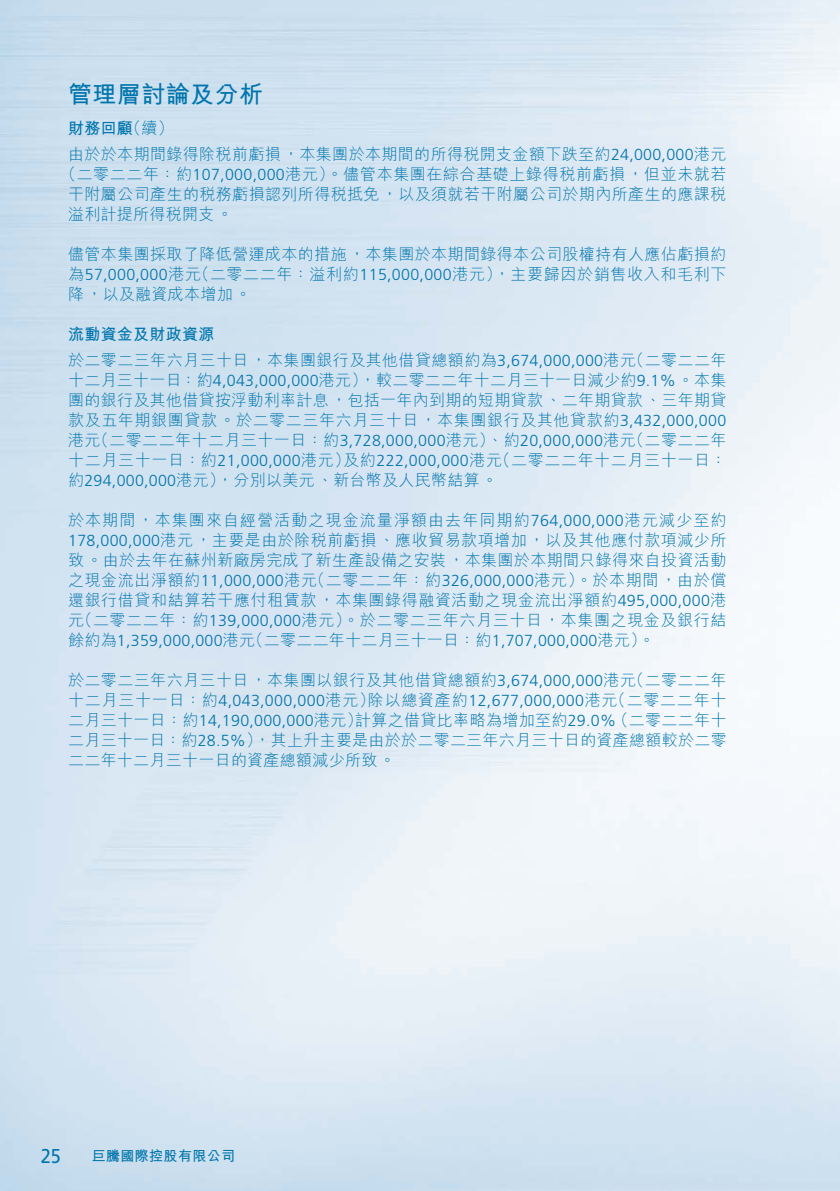
<style>
.page{position:relative;width:840px;height:1191px;background:#fff}
.page>*{position:absolute;margin:0;border:0;box-sizing:border-box;transform-origin:0 0}
.t1{font:700 24px "M Hei HK";letter-spacing:.015em;color:#0075ad}
.t2{font:20px "Frutiger LT Std";color:#0075ad;scale:.9 1}
.t3{font:300 16px/20px "M Hei HK";letter-spacing:.025em;color:#0075ad}
.t4{font:300 16px "Frutiger LT Std";letter-spacing:.02em;color:#0075ad}
.t5{font:700 16px "M Hei HK";letter-spacing:.015em;color:#0075ad}
.t6{font:700 14px "M Hei HK";letter-spacing:.025em;color:#0075ad}
.s1{font-weight:700}
.s2{font-family:"Frutiger LT Std"}
.s3{font-family:"M Hei HK"}
</style>
<div class="page">
<h1 class="t1" style="left:68px;top:77px;width:196px">管理層討論及分析</h1>
<p class="t3" style="left:125px;top:118px;width:50px">（續(</p>
<p class="t3" style="left:68px;top:115px;width:659px;line-height:25.6px"><span class="s1">財務回顧<br></span>由於於本期間錄得除稅前虧損，本集團於本期間的所得稅開支金額下跌至約<span class="s2">24,000,000</span>港元</p>
<p class="t3" style="left:68px;top:164px;width:659px;text-align:justify;text-indent:-8px">（二零二二年：約<span class="s2">107,000,000</span>港元）。儘管本集團在綜合基礎上錄得稅前虧損，但並未就若干附屬公司產生的稅務虧損認列所得稅抵免，以及須就若干附屬公司於期內所產生的應課稅溢利計提所得稅開支。</p>
<p class="t3" style="left:68px;top:244px;width:659px;text-align:right">儘管本集團採取了降低營運成本的措施，本集團於本期間錄得本公司股權持有人應佔虧損約（二零二二年：溢利約<span class="s2">115,000,000</span>港元，）主要歸因於銷售收入和毛利下</p>
<p class="t4" style="left:68px;top:265px;width:134px"><span class="s3">為</span>57,000,000<span class="s3">港元</span></p>
<p class="t3" style="left:68px;top:284px;width:184px">降，以及融資成本增加。</p>
<p class="t5" style="left:68px;top:323px;width:148px">流動資金及財政資源</p>
<p class="t3" style="left:68px;top:349px;width:569px">於二零二三年六月三十日，本集團銀行及其他借貸總額約為<span class="s2">3,674,000,000</span>港元</p>
<p class="t3" style="left:68px;top:369px;width:659px">十二月三十一日：約<span class="s2">4,043,000,000</span>港元，）較二零二二年十二月三十一日減少約<span class="s2">9.1%</span>。本集</p>
<p class="t3" style="left:68px;top:389px;width:659px">團的銀行及其他借貸按浮動利率計息，包括一年內到期的短期貸款、二年期貸款、三年期貸</p>
<p class="t3" style="left:68px;top:409px;width:659px">款及五年期銀團貸款。於二零二三年六月三十日，本集團銀行及其他貸款約<span class="s2">3,432,000,000</span></p>
<p class="t3" style="left:627px;top:429px;width:100px">（二零二二年</p>
<p class="t3" style="left:628px;top:349px;width:100px">（二零二二年</p>
<p class="t4" style="left:93px;top:431px;width:544px"><span class="s3">（二零二二年十二月三十一日：約</span>3,728,000,000<span class="s3">港元）、約</span>20,000,000<span class="s3">港元</span></p>
<p class="t3" style="left:68px;top:429px;width:34px">港元</p>
<p class="t3" style="left:68px;top:449px;width:431px">十二月三十一日：約<span class="s2">21,000,000</span>港元）<br>約<span class="s2">294,000,000</span>港元，）分別以美元、新台幣及人民幣結算。</p>
<p class="t3" style="left:68px;top:509px;width:659px;text-align:right">於本期間，本集團來自經營活動之現金流量淨額由去年同期約<span class="s2">764,000,000</span>港元減少至約<span class="s2">178,000,000</span>港元，主要是由於除稅前虧損、應收貿易款項增加，以及其他應付款項減少所致。由於去年在蘇州新廠房完成了新生產設備之安裝，本集團於本期間只錄得來自投資活動（二零二二年：約<span class="s2">326,000,000</span>港元）。於本期間，由於償</p>
<p class="t3" style="left:494px;top:449px;width:233px">（二零二二年十二月三十一日：</p>
<p class="t4" style="left:343px;top:451px;width:160px"><span class="s3">及約</span>222,000,000<span class="s3">港元</span></p>
<p class="t3" style="left:68px;top:569px;width:250px">之現金流出淨額約<span class="s2">11,000,000</span>港元</p>
<p class="t3" style="left:68px;top:589px;width:659px">還銀行借貸和結算若干應付租賃款，本集團錄得融資活動之現金流出淨額約<span class="s2">495,000,000</span>港</p>
<p class="t3" style="left:68px;top:609px;width:659px">（元二零二二年：約<span class="s2">139,000,000</span>港元）。於二零二三年六月三十日，本集團之現金及銀行結</p>
<p class="t3" style="left:247px;top:629px;width:408px">（二零二二年十二月三十一日：約<span class="s2">1,707,000,000</span>港元。(</p>
<p class="t4" style="left:68px;top:631px;width:188px"><span class="s3">餘約為</span>1,359,000,000<span class="s3">港元</span></p>
<p class="t3" style="left:609px;top:669px;width:118px;text-indent:-541px">於二零二三年六月三十日，本集團以銀行及其他借貸總額約<span class="s2">3,674,000,000</span>港元<br>（二零二二年十</p>
<p class="t3" style="left:628px;top:669px;width:100px">（二零二二年</p>
<p class="t4" style="left:68px;top:691px;width:308px"><span class="s3">十二月三十一日：約</span>4,043,000,000<span class="s3">港元）</span></p>
<p class="t4" style="left:367px;top:691px;width:251px"><span class="s3">除以總資產約</span>12,677,000,000<span class="s3">港元</span></p>
<p class="t3" style="left:355px;top:709px;width:262px">計算之借貸比率略為增加至約<span class="s2">29.0%</span></p>
<p class="t4" style="left:68px;top:711px;width:296px"><span class="s3">二月三十一日：約</span>14,190,000,000<span class="s3">港元）</span></p>
<p class="t3" style="left:68px;top:729px;width:659px">二月三十一日：約<span class="s2">28.5%</span> ，）其上升主要是由於於二零二三年六月三十日的資產總額較於二零二二年十二月三十一日的資產總額減少所致。</p>
<p class="t3" style="left:612px;top:709px;width:116px">（二零二二年十</p>
<p class="t2" style="left:41px;top:1144px;width:24px">25</p>
<p class="t6" style="left:92px;top:1145px;width:145px">巨騰國際控股有限公司</p>
</div>
